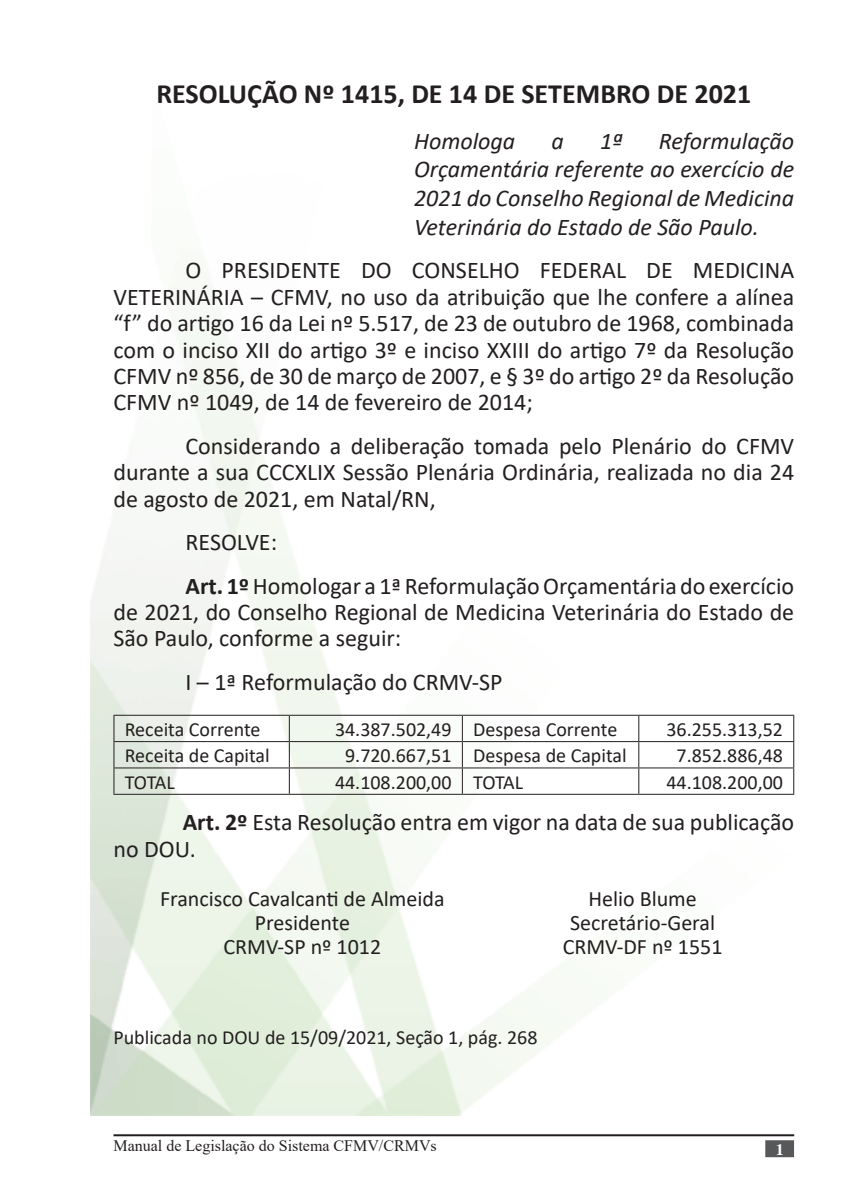
<style>
.page{position:relative;width:851px;height:1191px;background:#fff}
.page>*{position:absolute;margin:0;border:0;box-sizing:border-box;transform-origin:0 0}
.t1{font:700 28px "Calibri";color:#231f20}
.Corpo_de_texto{font:24px/26.4px "Calibri";color:#231f20;text-align:justify}
.Recuo_de_corpo_de_te{font:italic 24px/28.8px "Calibri";color:#231f20;text-align:justify}
.t2{font:22px "Calibri";color:#231f20}
.t3{font:20px "Calibri";color:#231f20}
.t4{font:16px "Times New Roman";color:#231f20}
.Apresentação{font:700 16px "Times";color:#fff}
.s1{font-weight:700}
</style>
<div class="page">
<img style="left:91px;top:308px;width:702px;height:807px">
<hr style="left:113px;top:1134px;width:681px;height:2px;background:#231f20">
<div style="left:765px;top:1140px;width:28px;height:17px;background:#57585a;border:2px solid #57585a"></div>
<hr style="left:113px;top:714px;width:176px;height:1px;background:#231f20">
<hr style="left:289px;top:714px;width:173px;height:1px;background:#231f20">
<hr style="left:462px;top:714px;width:176px;height:1px;background:#231f20">
<hr style="left:638px;top:714px;width:156px;height:1px;background:#231f20">
<hr style="left:113px;top:741px;width:176px;height:1px;background:#231f20">
<hr style="left:289px;top:741px;width:173px;height:1px;background:#231f20">
<hr style="left:462px;top:741px;width:176px;height:1px;background:#231f20">
<hr style="left:638px;top:741px;width:156px;height:1px;background:#231f20">
<hr style="left:113px;top:767px;width:176px;height:1px;background:#231f20">
<svg style="left:113px;top:715px;width:1px;height:79px"></svg>
<hr style="left:289px;top:767px;width:173px;height:1px;background:#231f20">
<svg style="left:289px;top:715px;width:1px;height:79px"></svg>
<hr style="left:462px;top:767px;width:176px;height:1px;background:#231f20">
<svg style="left:462px;top:715px;width:1px;height:79px"></svg>
<hr style="left:638px;top:767px;width:156px;height:1px;background:#231f20">
<svg style="left:638px;top:715px;width:1px;height:79px"></svg>
<svg style="left:793px;top:715px;width:1px;height:79px"></svg>
<hr style="left:113px;top:794px;width:176px;height:1px;background:#231f20">
<hr style="left:289px;top:794px;width:173px;height:1px;background:#231f20">
<hr style="left:462px;top:794px;width:176px;height:1px;background:#231f20">
<hr style="left:638px;top:794px;width:156px;height:1px;background:#231f20">
<p class="t1" style="left:156px;top:74px;width:596px">RESOLUÇÃO Nº 1415, DE 14 DE SETEMBRO DE 2021</p>
<p class="Recuo_de_corpo_de_te" style="left:414px;top:125px;width:103px">Homologa</p>
<p class="Recuo_de_corpo_de_te" style="left:551px;top:125px;width:14px">a</p>
<p class="Recuo_de_corpo_de_te" style="left:600px;top:125px;width:24px">1ª</p>
<p class="Recuo_de_corpo_de_te" style="left:414px;top:125px;width:381px;text-indent:245px">Reformulação Orçamentária referente ao exercício de 2021 do Conselho Regional de Medicina Veterinária do Estado de São Paulo.</p>
<p class="Corpo_de_texto" style="left:113px;top:256px;width:682px;text-indent:72px">O PRESIDENTE DO CONSELHO FEDERAL DE MEDICINA VETERINÁRIA – CFMV, no uso da atribuição que lhe confere a alínea “f” do artigo 16 da Lei nº 5.517, de 23 de outubro de 1968, combinada com o inciso XII do artigo 3º e inciso XXIII do artigo 7º da Resolução CFMV nº 856, de 30 de março de 2007, e § 3º do artigo 2º da Resolução CFMV nº 1049, de 14 de fevereiro de 2014;</p>
<p class="Corpo_de_texto" style="left:113px;top:432px;width:682px;text-indent:72px">Considerando a deliberação tomada pelo Plenário do CFMV durante a sua CCCXLIX Sessão Plenária Ordinária, realizada no dia 24 de agosto de 2021, em Natal/RN,</p>
<p class="Corpo_de_texto" style="left:185px;top:528px;width:93px">RESOLVE:</p>
<p class="Corpo_de_texto" style="left:113px;top:572px;width:682px;text-indent:72px"><span class="s1">Art. 1º</span> Homologar a 1ª Reformulação Orçamentária do exercício de 2021, do Conselho Regional de Medicina Veterinária do Estado de São Paulo, conforme a seguir:</p>
<p class="Corpo_de_texto" style="left:185px;top:668px;width:318px">I – 1ª Reformulação do CRMV-SP</p>
<p class="t3" style="left:125px;top:715px;width:137px">Receita Corrente</p>
<p class="t3" style="left:335px;top:715px;width:118px">34.387.502,49</p>
<p class="t3" style="left:473px;top:715px;width:146px">Despesa Corrente</p>
<p class="t3" style="left:666px;top:715px;width:118px">36.255.313,52</p>
<p class="t3" style="left:125px;top:741px;width:146px">Receita de Capital</p>
<p class="t3" style="left:345px;top:741px;width:108px">9.720.667,51</p>
<p class="t3" style="left:473px;top:741px;width:155px">Despesa de Capital</p>
<p class="t3" style="left:676px;top:741px;width:108px">7.852.886,48</p>
<p class="t3" style="left:125px;top:768px;width:52px">TOTAL</p>
<p class="t3" style="left:335px;top:768px;width:118px">44.108.200,00</p>
<p class="t3" style="left:473px;top:768px;width:52px">TOTAL</p>
<p class="t3" style="left:666px;top:768px;width:118px">44.108.200,00</p>
<p class="Corpo_de_texto" style="left:113px;top:808px;width:682px;text-indent:69px"><span class="s1">Art. 2º</span> Esta Resolução entra em vigor na data de sua publicação no DOU.</p>
<p class="t2" style="left:160px;top:883px;width:286px">Francisco Cavalcanti de Almeida</p>
<p class="t2" style="left:255px;top:907px;width:97px">Presidente</p>
<p class="t2" style="left:223px;top:931px;width:159px">CRMV-SP nº 1012</p>
<p class="t2" style="left:588px;top:883px;width:110px">Helio Blume</p>
<p class="t2" style="left:570px;top:907px;width:146px">Secretário-Geral</p>
<p class="t2" style="left:562px;top:931px;width:161px">CRMV-DF nº 1551</p>
<p class="t3" style="left:113px;top:1023px;width:425px">Publicada no DOU de 15/09/2021, Seção 1, pág. 268</p>
<p class="t4" style="left:113px;top:1134px;width:325px">Manual de Legislação do Sistema CFMV/CRMVs</p>
<p class="Apresentação" style="left:775px;top:1140px;width:9px">1</p>
</div>
